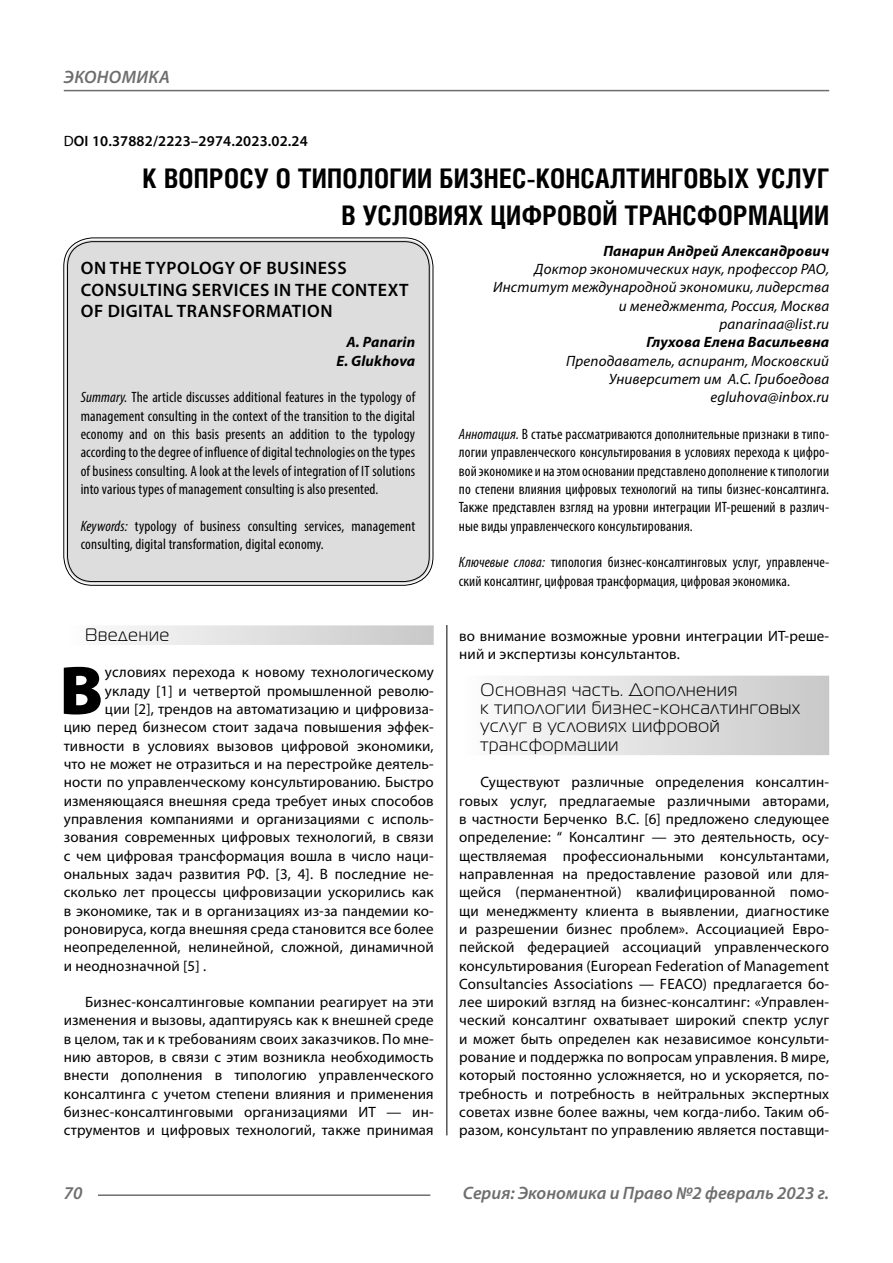
<style>
.page{position:relative;width:893px;height:1263px;background:#fff}
.page>*{position:absolute;margin:0;border:0;box-sizing:border-box;transform-origin:0 0}
.Bukvica{font:900 69.3px "Myriad Pro";color:#000}
.Header{font:700 27px/37.5px "Helios Cond C";letter-spacing:.01em;color:#000;text-align:right}
.Subheaders_3lines{font:18px/18.3px "Magistral C";letter-spacing:.05em;color:#000}
.Header-eng{font:600 18px/21.6px "Myriad Pro";letter-spacing:.03em;color:#000}
.t1{font:italic 600 18px "Myriad Pro";color:#6e6e6e}
.Subheader{font:18px "Magistral C";letter-spacing:.05em;color:#000}
.Normal{font:15px/18.3px "Myriad Pro";letter-spacing:.01em;color:#000;text-align:justify}
.Bukvica-2{font:15px "Myriad Pro";letter-spacing:.01em;color:#000}
.Annotation-eng{font:condensed 15px/18.3px "Myriad Pro";letter-spacing:.01em;color:#000;text-align:justify}
.Annotation-rus{font:condensed 15px/18.3px "Myriad Pro";letter-spacing:.01em;color:#000;text-align:justify}
.Author-doc{font:italic 15px/18.3px "Myriad Pro";letter-spacing:.01em;color:#000;text-align:right}
.Author{font:italic 700 15px "Myriad Pro";letter-spacing:.01em;color:#000}
.Author-email{font:italic 15px "Myriad Pro";letter-spacing:.01em;color:#000}
.DOI{font:600 15px "Myriad Pro";letter-spacing:.01em;color:#000}
.Author-eng{font:italic 700 15px "Myriad Pro";letter-spacing:.01em;color:#000}
.s1{font-weight:400}
.s2{font-style:italic}
</style>
<div class="page">
<hr style="left:446px;top:622px;width:1px;height:513px;background:#000">
<div style="left:64px;top:625px;width:370px;height:20px;background:linear-gradient(to right,#fdfdfd,#c8c8c8)"></div>
<div style="left:459px;top:676px;width:370px;height:79px;background:linear-gradient(to right,#fdfdfd,#c8c8c8)"></div>
<div style="left:66px;top:240px;width:365px;height:343px;background:#ddd;border-radius:27px"></div>
<div style="left:67px;top:241px;width:363px;height:341px;border:1px solid #000;border-radius:25px"></div>
<hr style="left:98px;top:1194px;width:332px;height:2px;background:#6e6e6e">
<hr style="left:64px;top:90px;width:765px;height:1px;background:#6e6e6e">
<p class="t1" style="left:64px;top:66px;width:24px">Экономика</p>
<p class="DOI" style="left:64px;top:131px;width:246px"><span class="s1">D</span>OI 10.37882/2223–2974.2023.02.24</p>
<p class="Header" style="left:143px;top:159px;width:688px">К ВОПРОСУ О ТИПОЛОГИИ БИЗНЕС-КОНСАЛТИНГОВЫХ УСЛУГ<br>В УСЛОВИЯХ ЦИФРОВОЙ ТРАНСФОРМАЦИИ</p>
<p class="Author" style="left:603px;top:241px;width:227px">Панарин Андрей Александрович</p>
<p class="Author-doc" style="left:493px;top:260px;width:337px">Доктор экономических наук, профессор РАО,<br>Институт международной экономики, лидерства и менеджмента, Россия, Москва</p>
<p class="Author-email" style="left:720px;top:315px;width:111px">panarinaa@list.ru</p>
<p class="Author" style="left:646px;top:333px;width:184px">Глухова Елена Васильевна</p>
<p class="Author-doc" style="left:566px;top:351px;width:265px">Преподаватель, аспирант, Московский<br>Университет им А.С. Грибоедова</p>
<p class="Author-email" style="left:710px;top:388px;width:120px">egluhova@inbox.ru</p>
<p class="Annotation-rus" style="left:459px;top:425px;width:372px"><span class="s2">Аннотация.</span> В статье рассматриваются дополнительные признаки в типо&shy;логии управленческого консультирования в условиях перехода к цифро&shy;вой экономике и на этом основании представлено дополнение к типологии по степени влияния цифровых технологий на типы бизнес-консалтинга.<br>Также представлен взгляд на уровни интеграции ИТ-решений в различ&shy;ные виды управленческого консультирования.</p>
<p class="Annotation-rus" style="left:459px;top:553px;width:372px"><span class="s2">Ключевые слова:</span> типология бизнес-консалтинговых услуг, управленче&shy;ский консалтинг, цифровая трансформация, цифровая экономика.</p>
<p class="Subheader" style="left:85px;top:625px;width:86px">Введение</p>
<p class="Bukvica" style="left:59px;top:644px;width:45px">В</p>
<p class="Bukvica-2" style="left:105px;top:663px;width:330px">условиях перехода к новому технологическому</p>
<p class="Header-eng" style="left:81px;top:257px;width:329px">ON THE TYPOLOGY OF BUSINESS<br>CONSULTING SERVICES IN THE CONTEXT<br>OF DIGITAL TRANSFORMATION</p>
<p class="Author-eng" style="left:347px;top:333px;width:70px">A. Panarin</p>
<p class="Author-eng" style="left:337px;top:351px;width:80px">E. Glukhova</p>
<p class="Annotation-eng" style="left:81px;top:388px;width:336px"><span class="s2">Summary.</span> The article discusses additional features in the typology of management consulting in the context of the transition to the digital economy and on this basis presents an addition to the typology according to the degree of influence of digital technologies on the types of business consulting. A look at the levels of integration of IT solutions into various types of management consulting is also presented.</p>
<p class="Annotation-eng" style="left:81px;top:516px;width:336px"><span class="s2">Keywords:</span> typology of business consulting services, management consulting, digital transformation, digital economy.</p>
<p class="Normal" style="left:459px;top:626px;width:371px">во внимание возможные уровни интеграции ИТ-реше&shy;ний и экспертизы консультантов.</p>
<p class="Subheaders_3lines" style="left:480px;top:680px;width:321px">Основная часть. Дополнения<br>к типологии бизнес-консалтинговых услуг в условиях цифровой трансформации</p>
<p class="Normal" style="left:459px;top:773px;width:371px;text-indent:21px">Существуют различные определения консалтин&shy;говых услуг, предлагаемые различными авторами, в частности Берченко В.С. [6] предложено следующее определение: “ Консалтинг — это деятельность, осу&shy;ществляемая профессиональными консультантами, направленная на предоставление разовой или для&shy;щейся (перманентной) квалифицированной помо&shy;щи менеджменту клиента в выявлении, диагностике и разрешении бизнес проблем». Ассоциацией Евро&shy;пейской федерацией ассоциаций управленческого консультирования (European Federation of Management Consultancies Associations — FEACO) предлагается бо&shy;лее широкий взгляд на бизнес-консалтинг: «Управлен&shy;ческий консалтинг охватывает широкий спектр услуг и может быть определен как независимое консульти&shy;рование и поддержка по вопросам управления. В мире, который постоянно усложняется, но и ускоряется, по&shy;требность и потребность в нейтральных экспертных советах извне более важны, чем когда-либо. Таким об&shy;разом, консультант по управлению является поставщи-</p>
<p class="Bukvica-2" style="left:105px;top:681px;width:330px">укладу [1] и четвертой промышленной револю-</p>
<p class="Bukvica-2" style="left:105px;top:700px;width:330px">ции [2], трендов на автоматизацию и цифровиза-</p>
<p class="Bukvica-2" style="left:64px;top:718px;width:371px">цию перед бизнесом стоит задача повышения эффек-</p>
<p class="Bukvica-2" style="left:64px;top:736px;width:371px">тивности в условиях вызовов цифровой экономики,</p>
<p class="Bukvica-2" style="left:64px;top:755px;width:371px">что не может не отразиться и на перестройке деятель-</p>
<p class="Bukvica-2" style="left:64px;top:773px;width:371px">ности по управленческому консультированию. Быстро</p>
<p class="Bukvica-2" style="left:64px;top:791px;width:371px">изменяющаяся внешняя среда требует иных способов</p>
<p class="Bukvica-2" style="left:64px;top:810px;width:371px">управления компаниями и организациями с исполь-</p>
<p class="Bukvica-2" style="left:64px;top:828px;width:371px">зования современных цифровых технологий, в связи</p>
<p class="Bukvica-2" style="left:64px;top:846px;width:371px">с чем цифровая трансформация вошла в число наци-</p>
<p class="Bukvica-2" style="left:64px;top:864px;width:371px">ональных задач развития РФ. [3, 4]. В последние не-</p>
<p class="Bukvica-2" style="left:64px;top:883px;width:371px">сколько лет процессы цифровизации ускорились как</p>
<p class="Bukvica-2" style="left:64px;top:901px;width:371px">в экономике, так и в организациях из-за пандемии ко-</p>
<p class="Bukvica-2" style="left:64px;top:919px;width:371px">роновируса, когда внешняя среда становится все более</p>
<p class="Bukvica-2" style="left:64px;top:938px;width:371px">неопределенной, нелинейной, сложной, динамичной</p>
<p class="Bukvica-2" style="left:64px;top:956px;width:144px">и неоднозначной [5] .</p>
<p class="Normal" style="left:64px;top:993px;width:371px;text-indent:21px">Бизнес-консалтинговые компании реагирует на эти изменения и вызовы, адаптируясь как к внешней среде в целом, так и к требованиям своих заказчиков. По мне&shy;нию авторов, в связи с этим возникла необходимость внести дополнения в типологию управленческого консалтинга с учетом степени влияния и применения бизнес-консалтинговыми организациями ИТ — ин&shy;струментов и цифровых технологий, также принимая</p>
<p class="t1" style="left:64px;top:1182px;width:20px">70</p>
<p class="t1" style="left:463px;top:1182px;width:368px">Серия: Экономика и Право №2 февраль 2023 г.</p>
</div>
